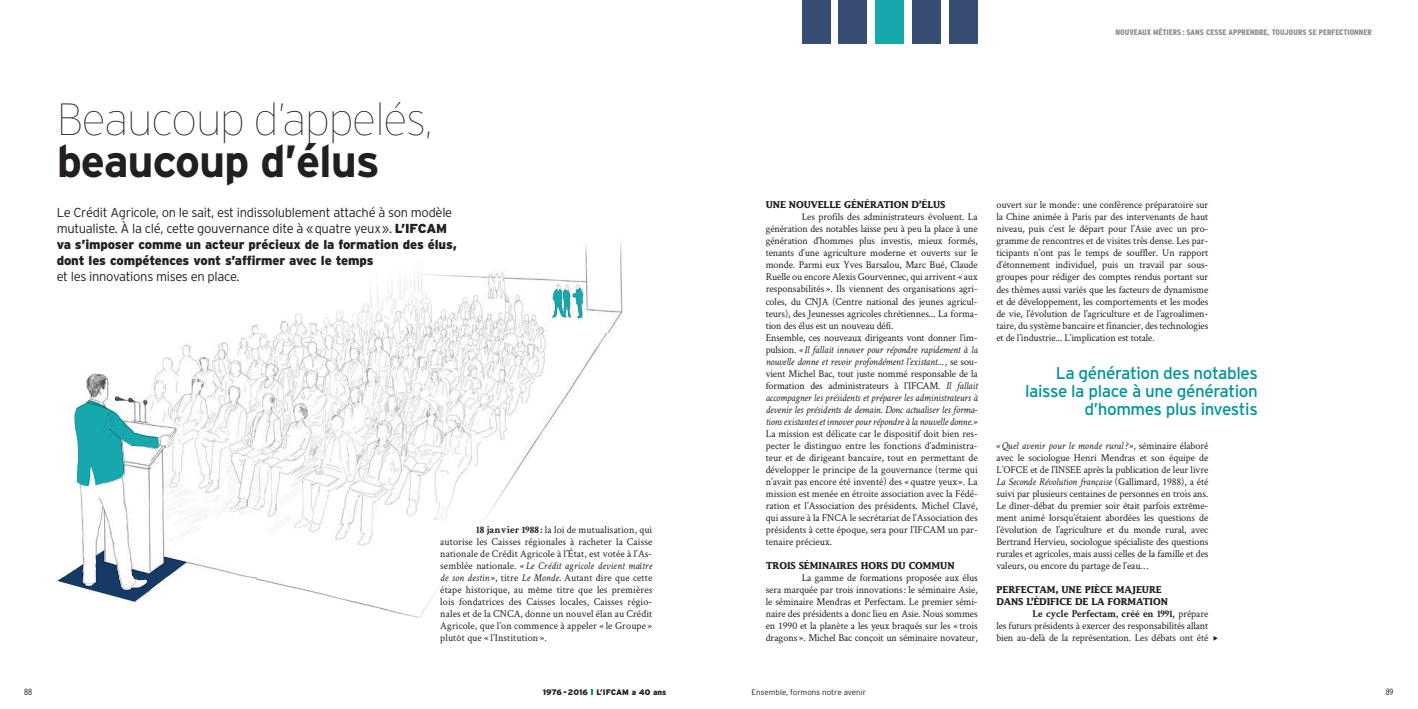
<style>
.page{position:relative;width:1418px;height:709px;background:#fff}
.page>*{position:absolute;margin:0;border:0;box-sizing:border-box;transform-origin:0 0}
.t1{font:100 45px "Interstate";letter-spacing:-.025em;color:#231f20}
.t2{font:700 45px "Interstate";letter-spacing:-.025em;color:#231f20}
.t3{font:17px/18px "Interstate";letter-spacing:-.025em;color:#00959a;text-align:right}
.t4{font:300 13px/16px "Interstate";letter-spacing:-.025em;color:#231f20}
.t5{font:10.5px/12px "Crimson Text";letter-spacing:-.01em;color:#231f20;text-align:justify}
.t6{font:700 9.5px/12px "Lucida";letter-spacing:-.01em;color:#231f20;scale:.95 1}
.t7{font:300 condensed 9px "Interstate";color:#231f20}
.t8{font:900 condensed 8px "Interstate";color:#8d8f92}
.t9{font:300 8px "Interstate";color:#231f20}
.t10{font:900 8px "Interstate";color:#231f20}
.s1{font-weight:900}
.s2{font-weight:700}
.s3{font-style:italic}
</style>
<div class="page">
<div style="left:801px;top:0;width:29px;height:44px;background:#374d74"></div>
<div style="left:838px;top:0;width:29px;height:44px;background:#374d74"></div>
<div style="left:875px;top:0;width:29px;height:44px;background:#17a8ae"></div>
<div style="left:912px;top:0;width:28px;height:44px;background:#374d74"></div>
<div style="left:949px;top:0;width:28px;height:44px;background:#374d74"></div>
<img style="left:502px;top:241px;width:121px;height:225px">
<img style="left:79px;top:325px;width:177px;height:251px">
<img style="left:467px;top:299px;width:35px;height:167px">
<img style="left:256px;top:325px;width:35px;height:263px">
<img style="left:432px;top:300px;width:35px;height:166px">
<img style="left:291px;top:333px;width:141px;height:174px">
<img style="left:291px;top:507px;width:95px;height:104px">
<img style="left:572px;top:287px;width:11px;height:31px">
<img style="left:552px;top:289px;width:19px;height:28px">
<img style="left:74px;top:400px;width:43px;height:86px">
<img style="left:58px;top:551px;width:128px;height:50px">
<img style="left:421px;top:466px;width:99px;height:148px">
<img style="left:386px;top:506px;width:36px;height:112px">
<img style="left:370px;top:241px;width:137px;height:58px">
<img style="left:261px;top:299px;width:205px;height:34px">
<svg style="left:1213px;top:636px;width:4px;height:4px"></svg>
<h1 class="t1" style="left:57px;top:92px;width:378px">Beaucoup d’appelés,</h1>
<h1 class="t2" style="left:57px;top:134px;width:325px">beaucoup d’élus</h1>
<p class="t4" style="left:57px;top:204px;width:401px">Le Crédit Agricole, on le sait, est indissolublement attaché à son modèle mutualiste. À la clé, cette gouvernance dite à « quatre yeux ». <span class="s1">L’IFCAM va s’imposer comme un acteur précieux de la formation des élus, dont les compétences vont s’affirmer avec le temps</span></p>
<p class="t4" style="left:57px;top:268px;width:184px">et les innovations mises en place.</p>
<p class="t5" style="left:440px;top:523px;width:213px;text-indent:36px"><span class="s2">18 janvier 1988 :</span> la loi de mutualisation, qui autorise les Caisses régionales à racheter la Caisse nationale de Crédit Agricole à l’État, est votée à l’As&shy;semblée nationale. <span class="s3">« Le Crédit agricole devient maître de son destin »</span>, titre <span class="s3">Le Monde.</span> Autant dire que cette étape historique, au même titre que les premières lois fondatrices des Caisses locales, Caisses régio&shy;nales et de la CNCA, donne un nouvel élan au Crédit Agricole, que l’on commence à appeler « le Groupe » plutôt que « l’Institution ».</p>
<p class="t8" style="left:1115px;top:27px;width:258px">NOUVEAUX MÉTIERS : SANS CESSE APPRENDRE, TOUJOURS SE PERFECTIONNER</p>
<p class="t6" style="left:765px;top:199px;width:191px">UNE NOUVELLE GÉNÉRATION D’ÉLUS</p>
<p class="t5" style="left:765px;top:211px;width:213px;text-align:left;text-indent:36px">Les profils des administrateurs évoluent. La génération des notables laisse peu à peu la place à une génération d’hommes plus investis, mieux formés, tenants d’une agriculture moderne et ouverts sur le monde. Parmi eux Yves Barsalou, Marc Bué, Claude Ruelle ou encore Alexis Gourvennec, qui arrivent « aux responsabilités ». Ils viennent des organisations agri&shy;coles, du CNJA (Centre national des jeunes agricul&shy;teurs), des Jeunesses agricoles chrétiennes... La forma&shy;tion des élus est un nouveau défi.<br>Ensemble, ces nouveaux dirigeants vont donner l’im&shy;pulsion. <span class="s3">« Il fallait innover pour répondre rapidement à la nouvelle donne et revoir profondément l’existant…</span> , se sou&shy;vient Michel Bac, tout juste nommé responsable de la formation des administrateurs à l’IFCAM. <span class="s3">Il fallait accompagner les présidents et préparer les administrateurs à devenir les présidents de demain. Donc actualiser les forma&shy;tions existantes et innover pour répondre à la nouvelle donne. »</span></p>
<p class="t5" style="left:765px;top:427px;width:213px">La mission est délicate car le dispositif doit bien res&shy;pecter le distinguo entre les fonctions d’administra&shy;teur et de dirigeant bancaire, tout en permettant de développer le principe de la gouvernance (terme qui n’avait pas encore été inventé) des « quatre yeux ». La mission est menée en étroite association avec la Fédé&shy;ration et l’Association des présidents. Michel Clavé, qui assure à la FNCA le secrétariat de l’Association des présidents à cette époque, sera pour l’IFCAM un par&shy;tenaire précieux.</p>
<p class="t6" style="left:765px;top:559px;width:200px">TROIS SÉMINAIRES HORS DU COMMUN</p>
<p class="t5" style="left:765px;top:571px;width:213px;text-indent:36px">La gamme de formations proposée aux élus sera marquée par trois innovations : le séminaire Asie, le séminaire Mendras et Perfectam. Le premier sémi&shy;naire des présidents a donc lieu en Asie. Nous sommes en 1990 et la planète a les yeux braqués sur les « trois dragons ». Michel Bac conçoit un séminaire novateur,</p>
<p class="t5" style="left:996px;top:199px;width:213px">ouvert sur le monde : une conférence préparatoire sur la Chine animée à Paris par des intervenants de haut niveau, puis c’est le départ pour l’Asie avec un pro&shy;gramme de rencontres et de visites très dense. Les par&shy;ticipants n’ont pas le temps de souffler. Un rapport d’étonnement individuel, puis un travail par sous&shy;groupes pour rédiger des comptes rendus portant sur des thèmes aussi variés que les facteurs de dynamisme et de développement, les comportements et les modes de vie, l’évolution de l’agriculture et de l’agroalimen&shy;taire, du système bancaire et financier, des technologies et de l’industrie... L’implication est totale.</p>
<h2 class="t3" style="left:1025px;top:363px;width:234px">La génération des notables laisse la place à une génération d’hommes plus investis</h2>
<p class="t5" style="left:996px;top:439px;width:213px"><span class="s3">« Quel avenir pour le monde rural ? »</span>, séminaire élaboré avec le sociologue Henri Mendras et son équipe de L’OFCE et de l’INSEE après la publication de leur livre <span class="s3">La Seconde Révolution française</span> (Gallimard, 1988), a été suivi par plusieurs centaines de personnes en trois ans.<br>Le dîner-débat du premier soir était parfois extrême&shy;ment animé lorsqu’étaient abordées les questions de l’évolution de l’agriculture et du monde rural, avec Bertrand Hervieu, sociologue spécialiste des questions rurales et agricoles, mais aussi celles de la famille et des valeurs, ou encore du partage de l’eau…</p>
<p class="t6" style="left:996px;top:583px;width:182px">PERFECTAM, UNE PIÈCE MAJEURE<br>DANS L’ÉDIFICE DE LA FORMATION</p>
<p class="t5" style="left:996px;top:607px;width:213px;text-indent:36px"><span class="s2">Le cycle Perfectam, créé en 1991,</span> prépare les futurs présidents à exercer des responsabilités allant bien au-delà de la représentation. Les débats ont été</p>
<p class="t7" style="left:24px;top:686px;width:10px">88</p>
<p class="t7" style="left:1385px;top:686px;width:9px">89</p>
<p class="t10" style="left:543px;top:687px;width:125px">1976 - 2016 L’IFCAM a 40 ans</p>
<p class="t9" style="left:751px;top:687px;width:116px">Ensemble, formons notre avenir</p>
</div>
